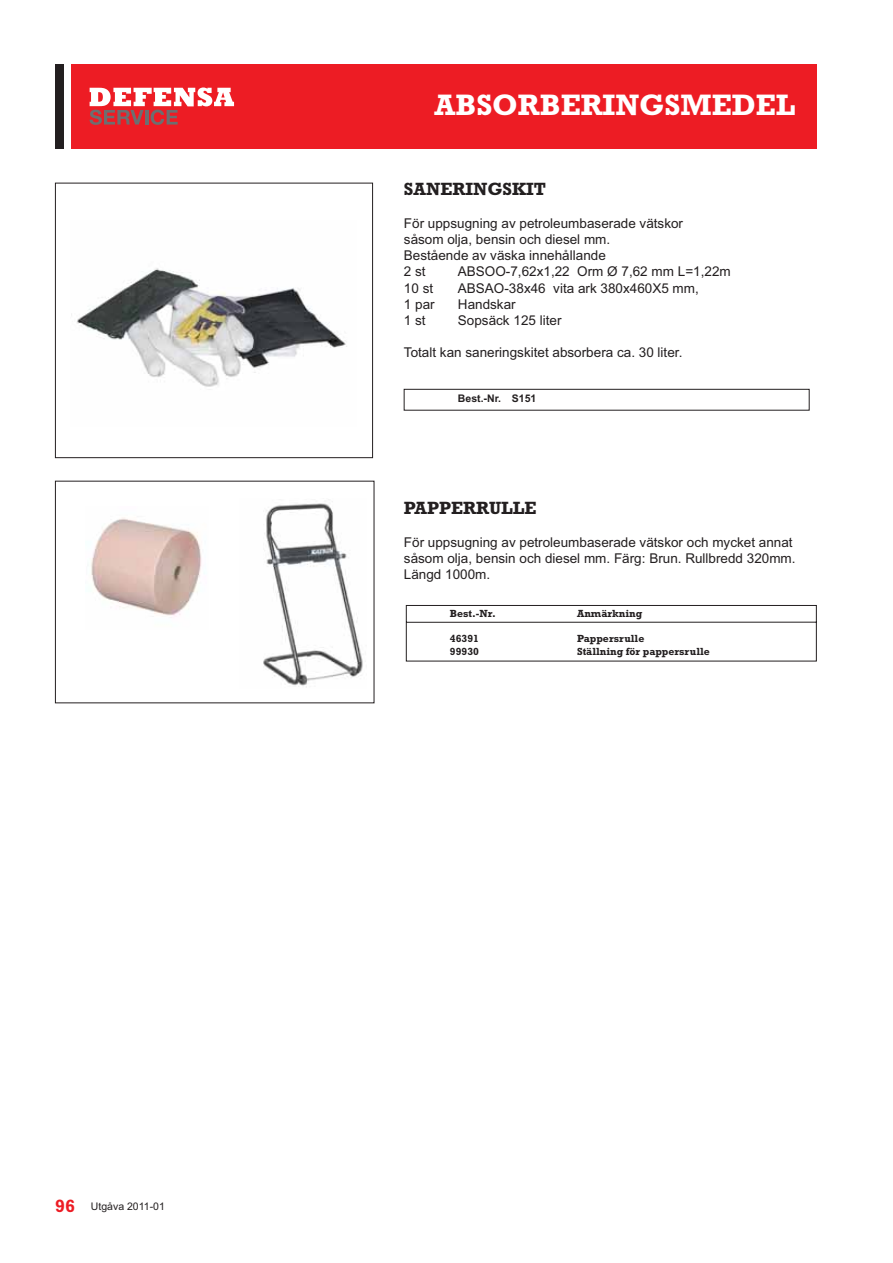
<style>
.page{position:relative;width:893px;height:1263px;background:#fff}
.page>*{position:absolute;margin:0;border:0;box-sizing:border-box;transform-origin:0 0}
.t1{font:700 30px "Rockwell";color:#fff}
.t2{font:700 18px "Rockwell";color:#231f20}
.t3{font:13.5px/16.2px "Arial";color:#231f20}
.t4{font:700 10.5px "Rockwell";color:#231f20}
.t5{font:10.5px "Arial";color:#231f20}
.t6{font:700 10.5px "Arial";color:#231f20}
.s1{font-family:"Rockwell";font-weight:700;font-size:18px;color:#ed1c24}
</style>
<div class="page">
<div style="left:71px;top:64px;width:745px;height:85px;background:#ed1c24"></div>
<div style="left:55px;top:64px;width:9px;height:85px;background:#231f20"></div>
<svg style="left:90px;top:87px;width:144px;height:38px"></svg>
<svg style="left:55px;top:183px;width:754px;height:275px"></svg>
<img style="left:70px;top:221px;width:286px;height:206px">
<svg style="left:55px;top:481px;width:762px;height:222px"></svg>
<img style="left:85px;top:506px;width:123px;height:123px">
<img style="left:239px;top:499px;width:127px;height:190px">
<p class="t5" style="left:55px;top:1202px;width:111px"><span class="s1">96</span> Utgåva 2011-01</p>
<h1 class="t1" style="left:434px;top:95px;width:362px">ABSORBERINGSMEDEL</h1>
<h2 class="t2" style="left:404px;top:183px;width:144px">SANERINGSKIT</h2>
<p class="t3" style="left:404px;top:216px;width:281px">För uppsugning av petroleumbaserade vätskor såsom olja, bensin och diesel mm.<br>Bestående av väska innehållande<br>2 st</p>
<p class="t3" style="left:458px;top:265px;width:274px">ABSOO-7,62x1,22 Orm Ø 7,62 mm L=1,22m</p>
<p class="t3" style="left:404px;top:281px;width:31px">10 st</p>
<p class="t3" style="left:458px;top:281px;width:242px">ABSAO-38x46 vita ark 380x460X5 mm,</p>
<p class="t3" style="left:404px;top:297px;width:32px">1 par</p>
<p class="t3" style="left:458px;top:297px;width:59px">Handskar</p>
<p class="t3" style="left:404px;top:313px;width:23px">1 st</p>
<p class="t3" style="left:458px;top:313px;width:105px">Sopsäck 125 liter</p>
<p class="t3" style="left:404px;top:346px;width:280px">Totalt kan saneringskitet absorbera ca. 30 liter.</p>
<p class="t6" style="left:458px;top:393px;width:80px">Best.-Nr. S151</p>
<h2 class="t2" style="left:404px;top:502px;width:134px">PAPPERRULLE</h2>
<p class="t3" style="left:404px;top:535px;width:393px">För uppsugning av petroleumbaserade vätskor och mycket annat såsom olja, bensin och diesel mm. Färg: Brun. Rullbredd 320mm.<br>Längd 1000m.</p>
<p class="t4" style="left:450px;top:610px;width:47px">Best.-Nr.</p>
<p class="t4" style="left:577px;top:610px;width:67px">Anmärkning</p>
<p class="t4" style="left:450px;top:635px;width:30px">46391</p>
<p class="t4" style="left:577px;top:635px;width:69px">Pappersrulle</p>
<p class="t4" style="left:450px;top:647px;width:30px">99930</p>
<p class="t4" style="left:577px;top:647px;width:134px">Ställning för pappersrulle</p>
</div>
